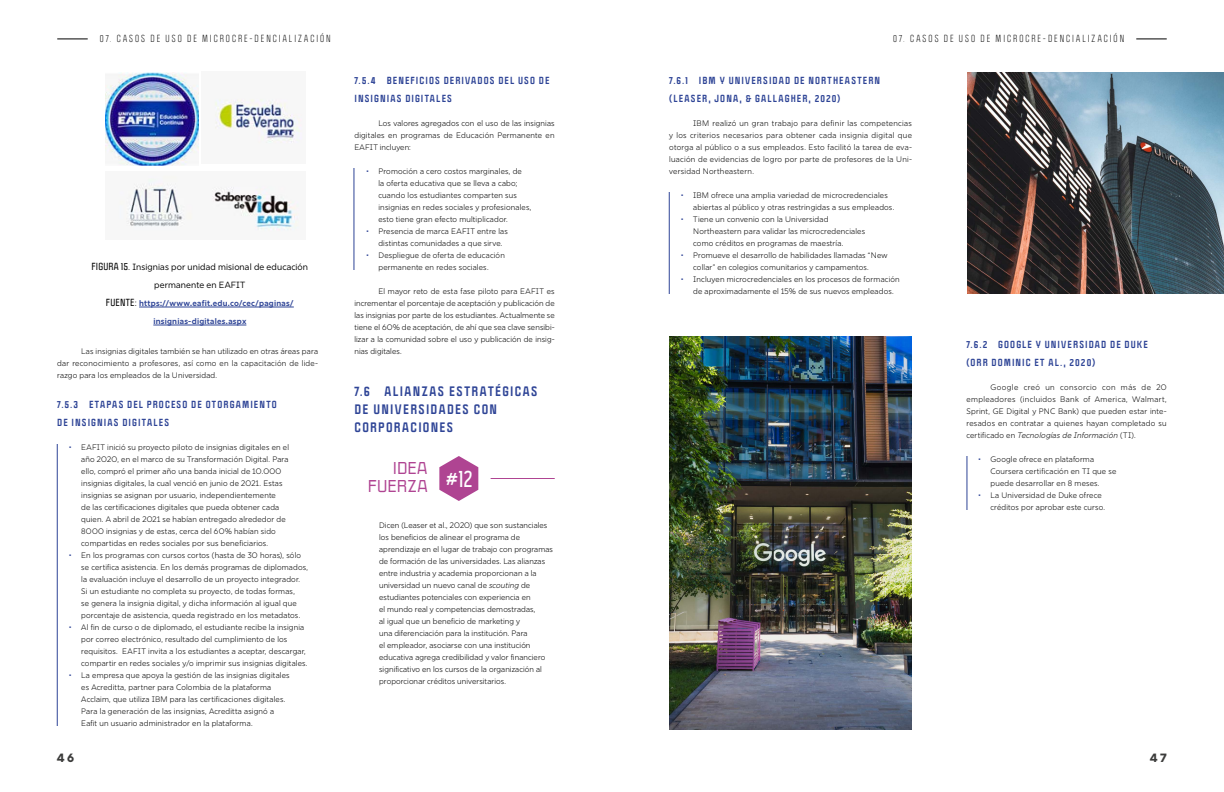
<style>
.page{position:relative;width:1224px;height:792px;background:#fff}
.page>*{position:absolute;margin:0;border:0;box-sizing:border-box;transform-origin:0 0}
.t1{font:700 condensed 21px "Politica";color:#fff}
.t2{font:15px/18px "Politica Bold Xp";letter-spacing:.025em;color:#af4492;text-align:right}
.t3{font:800 12px/18px "Politica";letter-spacing:.12em;color:#2e4496}
.t4{font:800 12px "Rig Sans";color:#3c3c3b}
.t5{font:800 9px/18px "Politica";letter-spacing:.125em;color:#2e4496}
.t6{font:condensed 9px "Politica";letter-spacing:.235em;color:#000}
.t7{font:9px/18px "Rig Sans";letter-spacing:.01em;color:#000;text-align:center}
.t8{font:300 8px/12px "Rig Sans";letter-spacing:.02em;color:#000}
.t9{font:700 8px "Rig Sans";letter-spacing:.03em;color:#2e4496}
.s1{font-family:"Politica";font-weight:700}
.s2{font-family:"Politica";font-size:9px;color:#000}
.s3{color:#2e4496}
.s4{font-style:italic}
</style>
<div class="page">
<img style="left:106px;top:72px;width:92px;height:93px">
<img style="left:214px;top:99px;width:88px;height:45px">
<img style="left:120px;top:176px;width:179px;height:55px">
<hr style="left:139px;top:307px;width:155px;height:1px;background:#2e4496">
<hr style="left:153px;top:325px;width:93px;height:1px;background:#2e4496">
<svg style="left:439px;top:456px;width:39px;height:45px"></svg>
<hr style="left:491px;top:478px;width:64px;height:1px;background:#af4492">
<hr style="left:57px;top:444px;width:1px;height:282px;background:#2e4496">
<hr style="left:353px;top:168px;width:1px;height:102px;background:#2e4496">
<hr style="left:669px;top:192px;width:1px;height:102px;background:#2e4496">
<hr style="left:966px;top:456px;width:1px;height:54px;background:#2e4496">
<img style="left:967px;top:72px;width:257px;height:222px">
<img style="left:670px;top:336px;width:242px;height:393px">
<hr style="left:57px;top:38px;width:31px;height:1px;background:#000">
<hr style="left:1136px;top:38px;width:31px;height:1px;background:#000">
<p class="t6" style="left:100px;top:32px;width:30px">07. Casos</p>
<p class="t6" style="left:151px;top:32px;width:22px">de uso</p>
<p class="t6" style="left:187px;top:32px;width:22px">de microcre</p>
<p class="t6" style="left:250px;top:32px;width:12px">-dencialización</p>
<p class="t6" style="left:893px;top:32px;width:30px">07. Casos</p>
<p class="t6" style="left:944px;top:32px;width:22px">de uso</p>
<p class="t6" style="left:981px;top:32px;width:22px">de microcre</p>
<p class="t6" style="left:1043px;top:32px;width:12px">-dencialización</p>
<p class="t7" style="left:92px;top:258px;width:218px"><span class="s1">FIGURA 15.</span> Insignias por unidad misional de educación permanente en EAFIT</p>
<p class="t9" style="left:106px;top:298px;width:189px"><span class="s2">FUENTE:</span> https://www.eafit.edu.co/cec/paginas/</p>
<p class="t9" style="left:153px;top:316px;width:95px">insignias-digitales.aspx</p>
<p class="t8" style="left:57px;top:345px;width:262px;text-align:justify;text-indent:24px">Las insignias digitales también se han utilizado en otras áreas para dar reconocimiento a profesores, así como en la capacitación de lide&shy;razgo para los empleados de la Universidad.</p>
<p class="t5" style="left:57px;top:395px;width:221px">7.5.3 ETAPAS DEL PROCESO DE OTORGAMIENTO<br>DE INSIGNIAS DIGITALES</p>
<p class="t8" style="left:81px;top:441px;width:209px;text-indent:-12px"><span class="s3">•</span> EAFIT inició su proyecto piloto de insignias digitales en el año 2020, en el marco de su Transformación Digital. Para ello, compró el primer año una banda inicial de 10.000 insignias digitales, la cual venció en junio de 2021. Estas insignias se asignan por usuario, independientemente<br>de las certificaciones digitales que pueda obtener cada quien. A abril de 2021 se habían entregado alrededor de 8000 insignias y de estas, cerca del 60% habían sido compartidas en redes sociales por sus beneficiarios.</p>
<p class="t8" style="left:81px;top:549px;width:228px;text-indent:-12px"><span class="s3">•</span> En los programas con cursos cortos (hasta de 30 horas), sólo se certifica asistencia. En los demás programas de diplomados, la evaluación incluye el desarrollo de un proyecto integrador.<br>Si un estudiante no completa su proyecto, de todas formas,<br>se genera la insignia digital, y dicha información al igual que porcentaje de asistencia, queda registrado en los metadatos.</p>
<p class="t8" style="left:81px;top:621px;width:228px;text-indent:-12px"><span class="s3">•</span> Al fin de curso o de diplomado, el estudiante recibe la insignia por correo electrónico, resultado del cumplimiento de los requisitos. EAFIT invita a los estudiantes a aceptar, descargar, compartir en redes sociales y/o imprimir sus insignias digitales.</p>
<p class="t8" style="left:81px;top:669px;width:210px;text-indent:-12px"><span class="s3">•</span> La empresa que apoya la gestión de las insignias digitales es Acreditta, partner para Colombia de la plataforma Acclaim, que utiliza IBM para las certificaciones digitales.<br>Para la generación de las insignias, Acreditta asignó a Eafit un usuario administrador en la plataforma.</p>
<p class="t5" style="left:354px;top:71px;width:196px">7.5.4 BENEFICIOS DERIVADOS DEL USO DE<br>INSIGNIAS DIGITALES</p>
<p class="t8" style="left:354px;top:117px;width:202px;text-align:justify;text-indent:24px">Los valores agregados con el uso de las insignias digitales en programas de Educación Permanente en EAFIT incluyen:</p>
<p class="t8" style="left:378px;top:165px;width:154px;text-indent:-12px"><span class="s3">•</span> Promoción a cero costos marginales, de<br>la oferta educativa que se lleva a cabo; cuando los estudiantes comparten sus insignias en redes sociales y profesionales, esto tiene gran efecto multiplicador.</p>
<p class="t8" style="left:378px;top:225px;width:131px;text-indent:-12px"><span class="s3">•</span> Presencia de marca EAFIT entre las distintas comunidades a que sirve.</p>
<p class="t8" style="left:366px;top:249px;width:140px;text-align:center"><span class="s3">•</span> Despliegue de oferta de educación permanente en redes sociales.</p>
<p class="t8" style="left:354px;top:285px;width:202px;text-align:justify;text-indent:24px">El mayor reto de esta fase piloto para EAFIT es incrementar el porcentaje de aceptación y publicación de las insignias por parte de los estudiantes. Actualmente se tiene el 60% de aceptación, de ahí que sea clave sensibi&shy;lizar a la comunidad sobre el uso y publicación de insig&shy;nias digitales.</p>
<h3 class="t3" style="left:354px;top:382px;width:184px">7.6 ALIANZAS ESTRATÉGICAS<br>DE UNIVERSIDADES CON<br>CORPORACIONES</h3>
<h1 class="t1" style="left:445px;top:463px;width:29px">#12</h1>
<h2 class="t2" style="left:368px;top:458px;width:61px">IDEA<br>FUERZA</h2>
<p class="t8" style="left:379px;top:519px;width:175px">Dicen (Leaser et al., 2020) que son sustanciales los beneficios de alinear el programa de aprendizaje en el lugar de trabajo con programas de formación de las universidades. Las alianzas entre industria y academia proporcionan a la universidad un nuevo canal de <span class="s4">scouting</span> de estudiantes potenciales con experiencia en<br>el mundo real y competencias demostradas,<br>al igual que un beneficio de marketing y<br>una diferenciación para la institución. Para<br>el empleador, asociarse con una institución educativa agrega credibilidad y valor financiero significativo en los cursos de la organización al proporcionar créditos universitarios.</p>
<p class="t5" style="left:669px;top:71px;width:212px">7.6.1 IBM Y UNIVERSIDAD DE NORTHEASTERN (LEASER, JONA, &amp; GALLAGHER, 2020)</p>
<p class="t8" style="left:669px;top:117px;width:244px;text-align:justify;text-indent:24px">IBM realizó un gran trabajo para definir las competencias y los criterios necesarios para obtener cada insignia digital que otorga al público o a sus empleados. Esto facilitó la tarea de eva&shy;luación de evidencias de logro por parte de profesores de la Uni&shy;versidad Northeastern.</p>
<p class="t8" style="left:693px;top:189px;width:203px;text-indent:-12px"><span class="s3">•</span> IBM ofrece una amplia variedad de microcredenciales abiertas al público y otras restringidas a sus empleados.</p>
<p class="t8" style="left:693px;top:213px;width:173px;text-indent:-12px"><span class="s3">•</span> Tiene un convenio con la Universidad<br>Northeastern para validar las microcredenciales como créditos en programas de maestría.</p>
<p class="t8" style="left:693px;top:249px;width:196px;text-indent:-12px"><span class="s3">•</span> Promueve el desarrollo de habilidades llamadas “New collar” en colegios comunitarios y campamentos.</p>
<p class="t8" style="left:693px;top:273px;width:208px;text-indent:-12px"><span class="s3">•</span> Incluyen microcredenciales en los procesos de formación de aproximadamente el 15% de sus nuevos empleados.</p>
<p class="t5" style="left:966px;top:335px;width:183px">7.6.2 GOOGLE Y UNIVERSIDAD DE DUKE (ORR DOMINIC ET AL., 2020)</p>
<p class="t8" style="left:966px;top:381px;width:202px;text-align:justify;text-indent:24px">Google creó un consorcio con más de 20 empleadores (incluidos Bank of America, Walmart, Sprint, GE Digital y PNC Bank) que pueden estar inte&shy;resados en contratar a quienes hayan completado su certificado en <span class="s4">Tecnologías de Información</span> (TI).</p>
<p class="t8" style="left:990px;top:453px;width:127px;text-indent:-12px"><span class="s3">•</span> Google ofrece en plataforma<br>Coursera certificación en TI que se puede desarrollar en 8 meses.</p>
<p class="t8" style="left:990px;top:489px;width:116px;text-indent:-12px"><span class="s3">•</span> La Universidad de Duke ofrece créditos por aprobar este curso.</p>
<h3 class="t4" style="left:57px;top:750px;width:19px">46</h3>
<h3 class="t4" style="left:1150px;top:750px;width:18px">47</h3>
</div>
